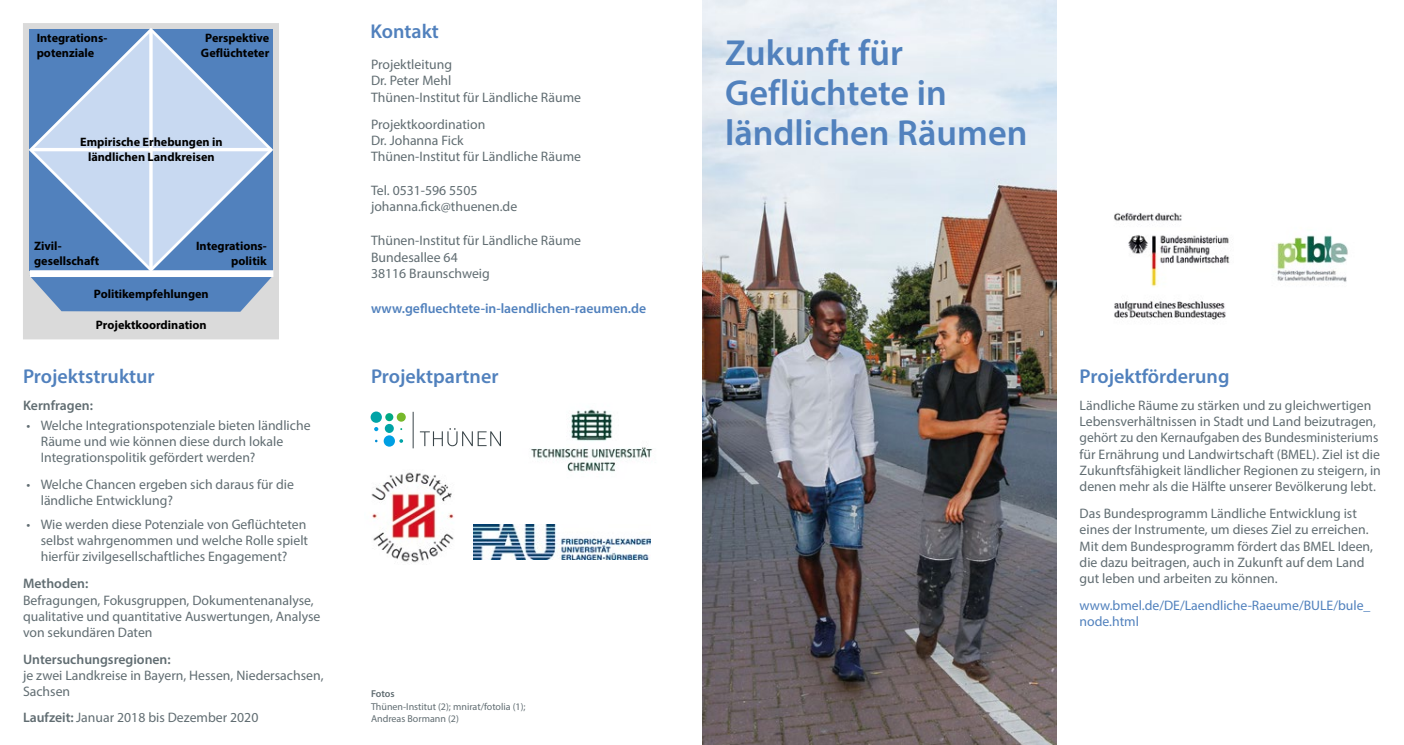
<style>
.page{position:relative;width:1404px;height:745px;background:#fff}
.page>*{position:absolute;margin:0;border:0;box-sizing:border-box;transform-origin:0 0}
.Titel{font:600 36.25px/40px "Myriad Pro";color:#5181bd}
.Über_1{font:600 20px "Myriad Pro";color:#5181bd}
.Text_gr_Zeilenab{font:13.75px/16.2px "Myriad Pro";color:#616d72}
.Text{font:13.75px/16.2px "Myriad Pro";color:#616d72}
.Text_Einzug{font:13.75px/16.2px "Myriad Pro";color:#616d72}
.Text_gr_Zeilenab-2{font:13.75px/16.2px "Myriad Pro";color:#5181bd}
.Text-2{font:600 13.75px "Myriad Pro";color:#5181bd}
.Text-3{font:600 13.75px "Myriad Pro";color:#616d72}
.t1{font:700 12.12px/15.1px "Myriad Pro";color:#000}
.Text_gr_Zeilenab-3{font:10px "Myriad Pro";color:#616d72}
.Text_gr_Zeilenab-4{font:600 10px "Myriad Pro";letter-spacing:-.005em;color:#616d72}
.s1{font-weight:600}
</style>
<div class="page">
<img style="left:531px;top:409px;width:122px;height:63px">
<img style="left:702px;top:0;width:354px;height:744px">
<svg style="left:420px;top:428px;width:81px;height:18px"></svg>
<hr style="left:413px;top:411px;width:1px;height:37px;background:#394448">
<div style="left:397px;top:412px;width:9px;height:9px;background:#76b82a;border-radius:50%"></div>
<div style="left:385px;top:413px;width:8px;height:8px;background:#00a984;border-radius:50%"></div>
<div style="left:385px;top:423px;width:9px;height:9px;background:#00a3a6;border-radius:50%"></div>
<div style="left:383px;top:435px;width:12px;height:11px;background:#009fe3;border-radius:50%"></div>
<div style="left:370px;top:411px;width:12px;height:11px;background:#00a3a6;border-radius:50%"></div>
<svg style="left:374px;top:427px;width:4px;height:4px"></svg>
<img style="left:371px;top:472px;width:83px;height:91px">
<img style="left:473px;top:524px;width:177px;height:35px">
<img style="left:1114px;top:213px;width:234px;height:107px">
<div style="left:23px;top:23px;width:256px;height:316px;background:#dadada"></div>
<svg style="left:30px;top:277px;width:243px;height:34px;background:#638dc0"></svg>
<div style="left:30px;top:270px;width:243px;height:7px;background:#fff"></div>
<svg style="left:27px;top:26px;width:248px;height:248px;background:#8faed7"></svg>
<hr style="left:31px;top:148px;width:240px;height:3px;background:#fff">
<svg style="left:149px;top:31px;width:4px;height:237px"></svg>
<p class="t1" style="left:37px;top:32px;width:72px">Integrations&shy;potenziale</p>
<p class="t1" style="left:201px;top:32px;width:70px;text-align:center">Perspektive<br>Geflüchteter</p>
<p class="t1" style="left:80px;top:135px;width:144px;text-align:center">Empirische Erhebungen in ländlichen Landkreisen</p>
<p class="t1" style="left:34px;top:239px;width:67px">Zivil&shy;gesellschaft</p>
<p class="t1" style="left:196px;top:239px;width:72px;text-align:right">Integrations&shy;politik</p>
<p class="t1" style="left:94px;top:287px;width:116px">Politikempfehlungen</p>
<p class="t1" style="left:96px;top:318px;width:112px">Projektkoordination</p>
<p class="Über_1" style="left:370px;top:19px;width:70px">Kontakt</p>
<p class="Text_gr_Zeilenab" style="left:371px;top:56px;width:211px">Projektleitung<br>Dr. Peter Mehl<br>Thünen-Institut für Ländliche Räume</p>
<p class="Text" style="left:371px;top:116px;width:211px">Projektkoordination<br>Dr. Johanna Fick<br>Thünen-Institut für Ländliche Räume</p>
<p class="Text" style="left:371px;top:182px;width:148px">Tel. 0531-596 5505 johanna.fick@thuenen.de</p>
<p class="Text" style="left:371px;top:232px;width:211px">Thünen-Institut für Ländliche Räume<br>Bundesallee 64<br>38116 Braunschweig</p>
<p class="Text-2" style="left:371px;top:299px;width:277px">www.gefluechtete-in-laendlichen-raeumen.de</p>
<p class="Titel" style="left:725px;top:32px;width:304px">Zukunft für<br>Geflüchtete in ländlichen Räumen</p>
<p class="Über_1" style="left:23px;top:363px;width:133px">Projektstruktur</p>
<p class="Über_1" style="left:371px;top:363px;width:129px">Projektpartner</p>
<p class="Über_1" style="left:1079px;top:363px;width:151px">Projektförderung</p>
<p class="Text-3" style="left:23px;top:396px;width:71px">Kernfragen:</p>
<p class="Text_gr_Zeilenab" style="left:41px;top:416px;width:271px;text-indent:-14px">• Welche Integrationspotenziale bieten ländliche<br>Räume und wie können diese durch lokale<br>Integrationspolitik gefördert werden?</p>
<p class="Text_gr_Zeilenab" style="left:41px;top:476px;width:254px;text-indent:-14px">• Welche Chancen ergeben sich daraus für die ländliche Entwicklung?</p>
<p class="Text_gr_Zeilenab" style="left:41px;top:515px;width:269px;text-indent:-14px">• Wie werden diese Potenziale von Geflüchteten selbst wahrgenommen und welche Rolle spielt hierfür zivilgesellschaftliches Engagement?</p>
<p class="Text_Einzug" style="left:23px;top:575px;width:299px"><span class="s1">Methoden:<br></span>Befragungen, Fokusgruppen, Dokumentenanalyse, qualitative und quantitative Auswertungen, Analyse von sekundären Daten</p>
<p class="Text" style="left:23px;top:650px;width:302px"><span class="s1">Untersuchungsregionen:<br></span>je zwei Landkreise in Bayern, Hessen, Niedersachsen,<br>Sachsen</p>
<p class="Text" style="left:23px;top:708px;width:237px"><span class="s1">Laufzeit:</span> Januar 2018 bis Dezember 2020</p>
<p class="Text_gr_Zeilenab-4" style="left:371px;top:686px;width:25px">Fotos</p>
<p class="Text_gr_Zeilenab-3" style="left:371px;top:699px;width:156px">Thünen-Institut (2); mnirat/fotolia (1);</p>
<p class="Text_gr_Zeilenab-3" style="left:371px;top:712px;width:89px">Andreas Bormann (2)</p>
<p class="Text_gr_Zeilenab" style="left:1079px;top:396px;width:303px">Ländliche Räume zu stärken und zu gleichwertigen Lebensverhältnissen in Stadt und Land beizutragen, gehört zu den Kernaufgaben des Bundesministeriums für Ernährung und Landwirtschaft (BMEL). Ziel ist die Zukunftsfähigkeit ländlicher Regionen zu steigern, in denen mehr als die Hälfte unserer Bevölkerung lebt.</p>
<p class="Text_gr_Zeilenab" style="left:1079px;top:505px;width:295px">Das Bundesprogramm Ländliche Entwicklung ist eines der Instrumente, um dieses Ziel zu erreichen.<br>Mit dem Bundesprogramm fördert das BMEL Ideen, die dazu beitragen, auch in Zukunft auf dem Land gut leben und arbeiten zu können.</p>
<p class="Text_gr_Zeilenab-2" style="left:1079px;top:596px;width:292px">www.bmel.de/DE/Laendliche-Raeume/BULE/bule_ node.html</p>
</div>
